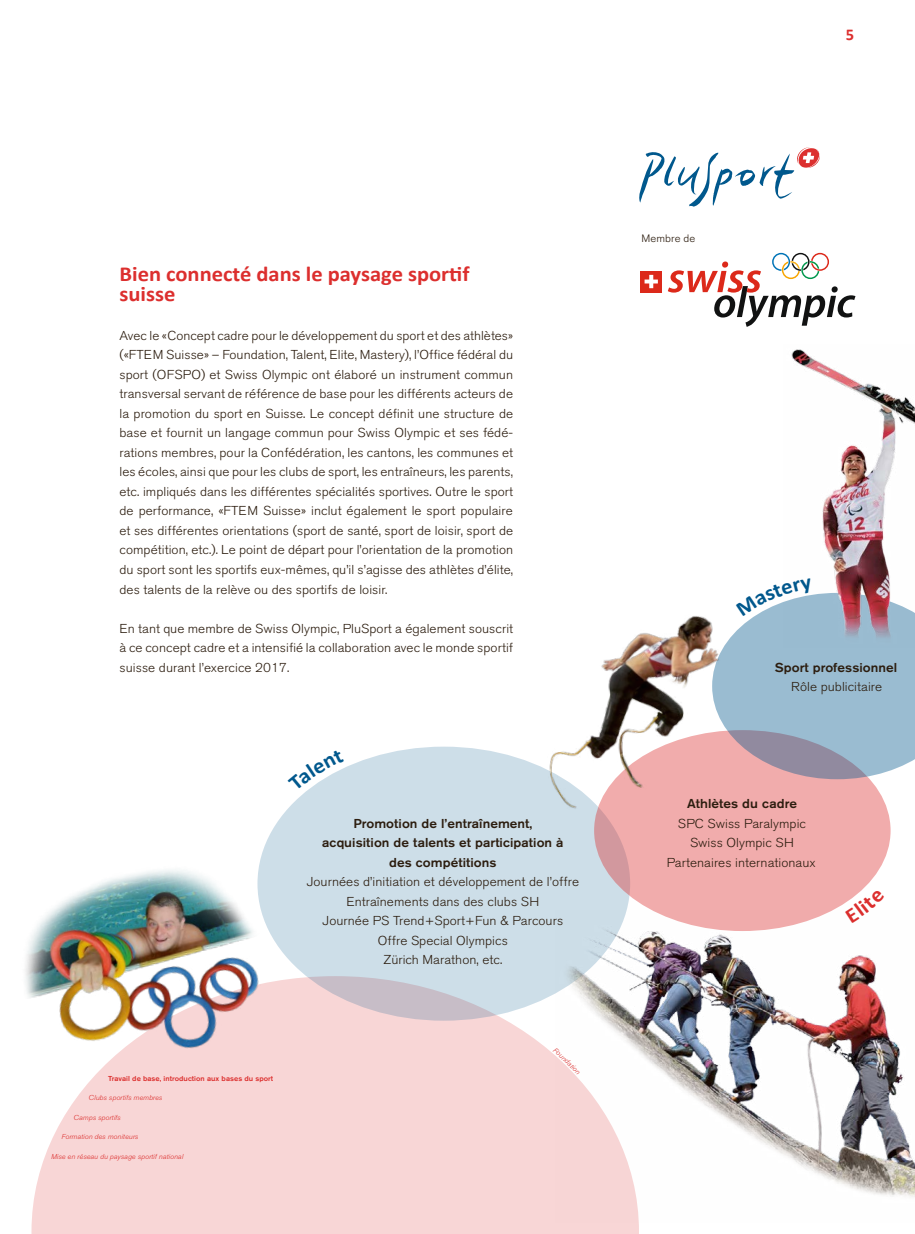
<style>
.page{position:relative;width:915px;height:1234px;background:#fff}
.page>*{position:absolute;margin:0;border:0;box-sizing:border-box;transform-origin:0 0}
._02_Untertitel_ZwiTitel_rot{font:700 21.3px/19.5px "Calibri";color:#dc2f2e;scale:1.05 1}
.t1{font:700 16.5px "Calibri";color:#dc2f2e}
._05_Grundschrift{font:300 12.9px/19.5px "Akzidenz Grotesk BE";letter-spacing:.005em;color:#2c1d0f;text-align:justify;scale:1.04 1}
._05_Grundschrift-2{font:300 12.9px/19.5px "Akzidenz Grotesk BE";letter-spacing:.005em;color:#2c1d0f;text-align:justify;scale:1.05 1}
._05_Grundschrift-3{font:500 12.9px/19.5px "Akzidenz Grotesk BE";letter-spacing:.005em;color:#2c1d0f;text-align:center;scale:1.05 1}
._04_Legende{font:300 10.65px "Akzidenz Grotesk BE";letter-spacing:.005em;color:#2c1d0f;scale:1.05 1}
.t2{font:italic 300 7.2px "Akzidenz Grotesk BE";letter-spacing:.005em;color:#dc2f2e;scale:1.05 1}
.t3{font:500 7.2px "Akzidenz Grotesk BE";letter-spacing:.005em;color:#dc2f2e;scale:1.05 1}
</style>
<div class="page">
<svg style="left:667px;top:253px;width:188px;height:74px"></svg>
<div style="left:640px;top:271px;width:21px;height:21px;background:#dc291a"></div>
<svg style="left:644px;top:275px;width:13px;height:13px"></svg>
<svg style="left:639px;top:147px;width:180px;height:59px"></svg>
<div style="left:31px;top:978px;width:607px;height:255px;background:#f8d6d6"></div>
<svg style="left:257px;top:746px;width:373px;height:274px;background:#ccdbe5"></svg>
<div style="left:594px;top:730px;width:296px;height:200px;background:#f1acac;border-radius:50%"></div>
<img style="left:25px;top:840px;width:283px;height:242px">
<img style="left:555px;top:910px;width:359px;height:312px">
<img style="left:453px;top:616px;width:258px;height:210px">
<img style="left:791px;top:349px;width:123px;height:229px">
<svg style="left:552px;top:1046px;width:27px;height:28px"></svg>
<svg style="left:307px;top:767px;width:37px;height:23px"></svg>
<svg style="left:844px;top:889px;width:40px;height:33px"></svg>
<svg style="left:711px;top:578px;width:203px;height:201px"></svg>
<p class="t1" style="left:845px;top:24px;width:10px">5</p>
<h1 class="_02_Untertitel_ZwiTitel_rot" style="left:119px;top:264px;width:335px">Bien connecté dans le paysage sportif suisse</h1>
<p class="_05_Grundschrift" style="left:119px;top:326px;width:380px">Avec le «Concept cadre pour le développement du sport et des athlètes» («FTEM Suisse» – Foundation, Talent, Elite, Mastery), l’Office fédéral du sport (OFSPO) et Swiss Olympic ont élaboré un instrument commun transversal servant de référence de base pour les différents acteurs de la promotion du sport en Suisse. Le concept définit une structure de base et fournit un langage commun pour Swiss Olympic et ses fédé&shy;rations membres, pour la Confédération, les cantons, les communes et les écoles, ainsi que pour les clubs de sport, les entraîneurs, les parents, etc. impliqués dans les différentes spécialités sportives. Outre le sport de performance, «FTEM Suisse» inclut également le sport populaire et ses différentes orientations (sport de santé, sport de loisir, sport de compétition, etc.). Le point de départ pour l’orientation de la promotion du sport sont les sportifs eux-mêmes, qu’il s’agisse des athlètes d’élite, des talents de la relève ou des sportifs de loisir.</p>
<p class="_05_Grundschrift-2" style="left:119px;top:618px;width:376px">En tant que membre de Swiss Olympic, PluSport a également souscrit à ce concept cadre et a intensifié la collaboration avec le monde sportif suisse durant l’exercice 2017.</p>
<p class="_05_Grundschrift-3" style="left:322px;top:813px;width:231px">Promotion de l’entraînement, acquisition de talents et participation à des compétitions</p>
<p class="_05_Grundschrift-2" style="left:306px;top:872px;width:261px">Journées d’initiation et développement de l’offre</p>
<p class="_05_Grundschrift-2" style="left:346px;top:891px;width:185px">Entraînements dans des clubs SH</p>
<p class="_05_Grundschrift-2" style="left:322px;top:911px;width:231px">Journée PS Trend+Sport+Fun &amp; Parcours</p>
<p class="_05_Grundschrift-2" style="left:378px;top:930px;width:125px">Offre Special Olympics</p>
<p class="_05_Grundschrift-2" style="left:383px;top:950px;width:115px">Zürich Marathon, etc.</p>
<p class="t3" style="left:108px;top:1073px;width:159px">Travail de base, introduction aux bases du sport</p>
<p class="t2" style="left:88px;top:1093px;width:72px">Clubs sportifs membres</p>
<p class="t2" style="left:73px;top:1113px;width:46px">Camps sportifs</p>
<p class="t2" style="left:61px;top:1132px;width:75px">Formation des moniteurs</p>
<p class="t2" style="left:51px;top:1152px;width:127px">Mise en réseau du paysage sportif national</p>
<p class="_04_Legende" style="left:641px;top:232px;width:53px">Membre de</p>
<p class="_05_Grundschrift-3" style="left:774px;top:657px;width:118px">Sport professionnel</p>
<p class="_05_Grundschrift-2" style="left:791px;top:677px;width:88px">Rôle publicitaire</p>
<p class="_05_Grundschrift-3" style="left:686px;top:793px;width:106px">Athlètes du cadre</p>
<p class="_05_Grundschrift-2" style="left:666px;top:813px;width:143px;text-align:center">SPC Swiss Paralympic<br>Swiss Olympic SH<br>Partenaires internationaux</p>
</div>
